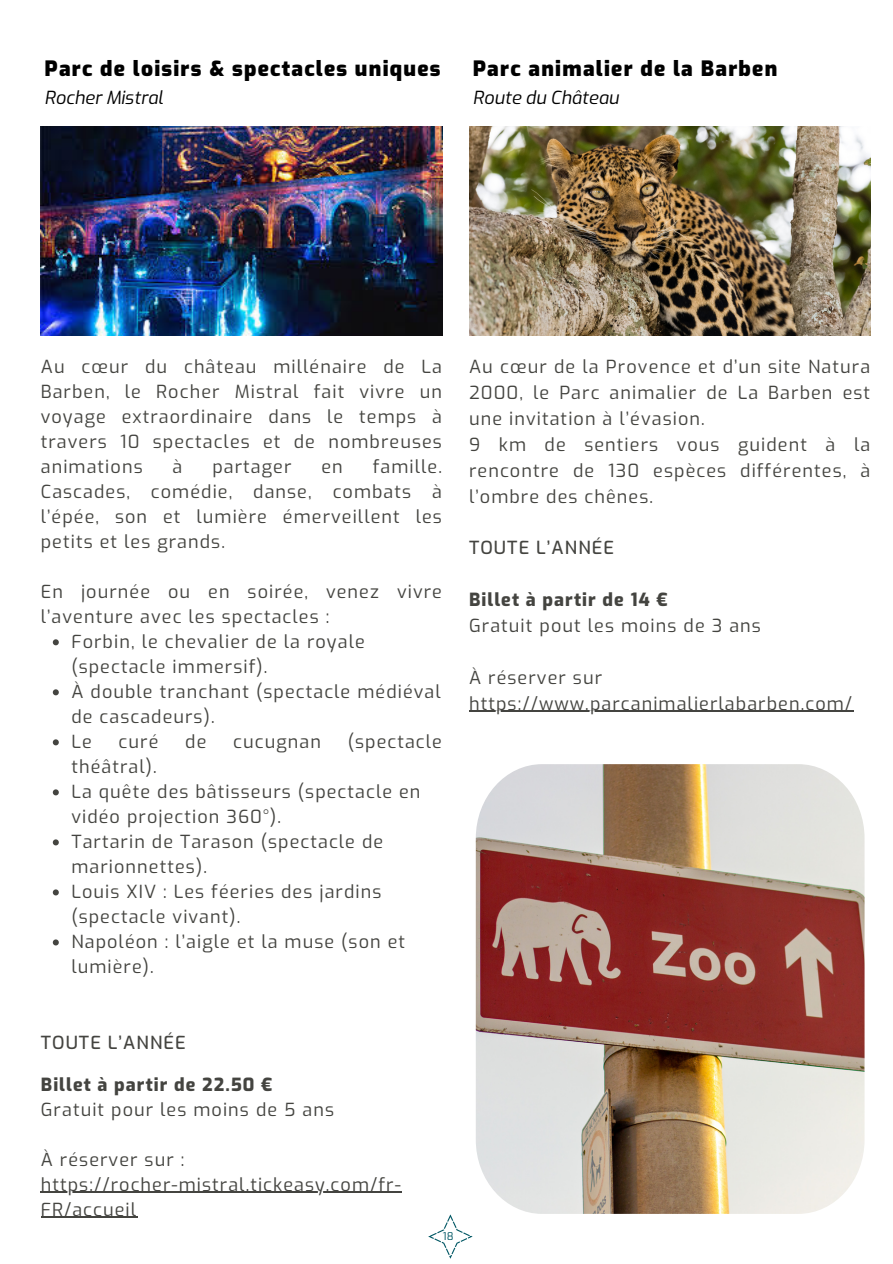
<style>
.page{position:relative;width:893px;height:1264px;background:#fff}
.page>*{position:absolute;margin:0;border:0;box-sizing:border-box;transform-origin:0 0}
.t1{font:900 21px "Exo";letter-spacing:.06em;color:#000}
.t2{font:18px/25px "Exo";letter-spacing:.06em;color:#444440}
.t3{font:800 18px "Exo";letter-spacing:.06em;color:#444440}
.t4{font:italic 18px "Exo";color:#000}
.t5{font:500 18px "Exo";letter-spacing:.06em;color:#444440}
.t6{font:10.65px "Exo";color:#005764}
</style>
<div class="page">
<svg style="left:428px;top:1214px;width:44px;height:44px"></svg>
<img style="left:41px;top:126px;width:401px;height:209px">
<img style="left:469px;top:126px;width:401px;height:209px">
<img style="left:475px;top:764px;width:389px;height:449px">
<svg style="left:53px;top:639px;width:6px;height:6px"></svg>
<svg style="left:53px;top:689px;width:6px;height:6px"></svg>
<svg style="left:53px;top:739px;width:6px;height:6px"></svg>
<svg style="left:53px;top:789px;width:6px;height:6px"></svg>
<svg style="left:53px;top:839px;width:6px;height:6px"></svg>
<svg style="left:53px;top:889px;width:6px;height:6px"></svg>
<svg style="left:53px;top:939px;width:6px;height:6px"></svg>
<hr style="left:41px;top:1191px;width:361px;height:1px;background:#444440">
<hr style="left:41px;top:1216px;width:96px;height:1px;background:#444440">
<hr style="left:469px;top:710px;width:384px;height:2px;background:#444440">
<p class="t1" style="left:44px;top:55px;width:397px">Parc de loisirs &amp; spectacles uniques</p>
<p class="t4" style="left:44px;top:86px;width:120px">Rocher Mistral</p>
<p class="t1" style="left:472px;top:55px;width:306px">Parc animalier de la Barben</p>
<p class="t4" style="left:472px;top:86px;width:148px">Route du Château</p>
<p class="t2" style="left:41px;top:354px;width:402px;text-align:justify">Au cœur du château millénaire de La Barben, le Rocher Mistral fait vivre un voyage extraordinaire dans le temps à travers 10 spectacles et de nombreuses animations</p>
<p class="t2" style="left:41px;top:454px;width:402px;text-align:justify;text-indent:332px">famille.<br>Cascades, comédie, danse, combats à l’épée, son et lumière émerveillent les petits et les grands.</p>
<p class="t2" style="left:41px;top:579px;width:402px">En journée ou en soirée, venez vivre</p>
<p class="t2" style="left:41px;top:604px;width:290px">l’aventure avec les spectacles :</p>
<p class="t2" style="left:71px;top:629px;width:295px">Forbin, le chevalier de la royale</p>
<p class="t2" style="left:71px;top:654px;width:197px">(spectacle immersif).</p>
<p class="t2" style="left:71px;top:679px;width:371px">À double tranchant (spectacle médiéval</p>
<p class="t2" style="left:71px;top:704px;width:145px">de cascadeurs).</p>
<p class="t2" style="left:71px;top:729px;width:22px">Le</p>
<p class="t2" style="left:119px;top:729px;width:41px">curé</p>
<p class="t2" style="left:185px;top:729px;width:23px">de</p>
<p class="t2" style="left:233px;top:729px;width:89px">cucugnan</p>
<p class="t2" style="left:348px;top:729px;width:96px">(spectacle</p>
<p class="t2" style="left:71px;top:754px;width:350px">théâtral).<br>La quête des bâtisseurs (spectacle en vidéo projection 360°).<br>Tartarin de Tarason (spectacle de marionnettes).<br>Louis XIV : Les féeries des jardins (spectacle vivant).<br>Napoléon : l’aigle et la muse (son et lumière).</p>
<p class="t2" style="left:173px;top:454px;width:11px">à</p>
<p class="t2" style="left:212px;top:454px;width:81px">partager</p>
<p class="t2" style="left:321px;top:454px;width:23px">en</p>
<p class="t2" style="left:469px;top:354px;width:402px;line-height:25.8px">Au cœur de la Provence et d’un site Natura 2000, le Parc animalier de La Barben est une invitation à l’évasion.<br>9 km de sentiers vous guident à la rencontre de 130 espèces différentes, à l’ombre des chênes.</p>
<p class="t5" style="left:469px;top:536px;width:147px">TOUTE L’ANNÉE</p>
<p class="t3" style="left:469px;top:588px;width:200px">Billet à partir de 14 €</p>
<p class="t2" style="left:469px;top:613px;width:293px">Gratuit pout les moins de 3 ans</p>
<p class="t2" style="left:469px;top:665px;width:384px;line-height:25.8px">À réserver sur https://www.parcanimalierlabarben.com/</p>
<p class="t5" style="left:41px;top:1030px;width:146px">TOUTE L’ANNÉE</p>
<p class="t3" style="left:41px;top:1072px;width:233px">Billet à partir de 22.50 €</p>
<p class="t2" style="left:41px;top:1096px;width:295px">Gratuit pour les moins de 5 ans</p>
<p class="t2" style="left:41px;top:1146px;width:361px">À réserver sur : https://rocher-mistral.tickeasy.com/fr-<br>FR/accueil</p>
<p class="t6" style="left:443px;top:1229px;width:12px">18</p>
</div>
